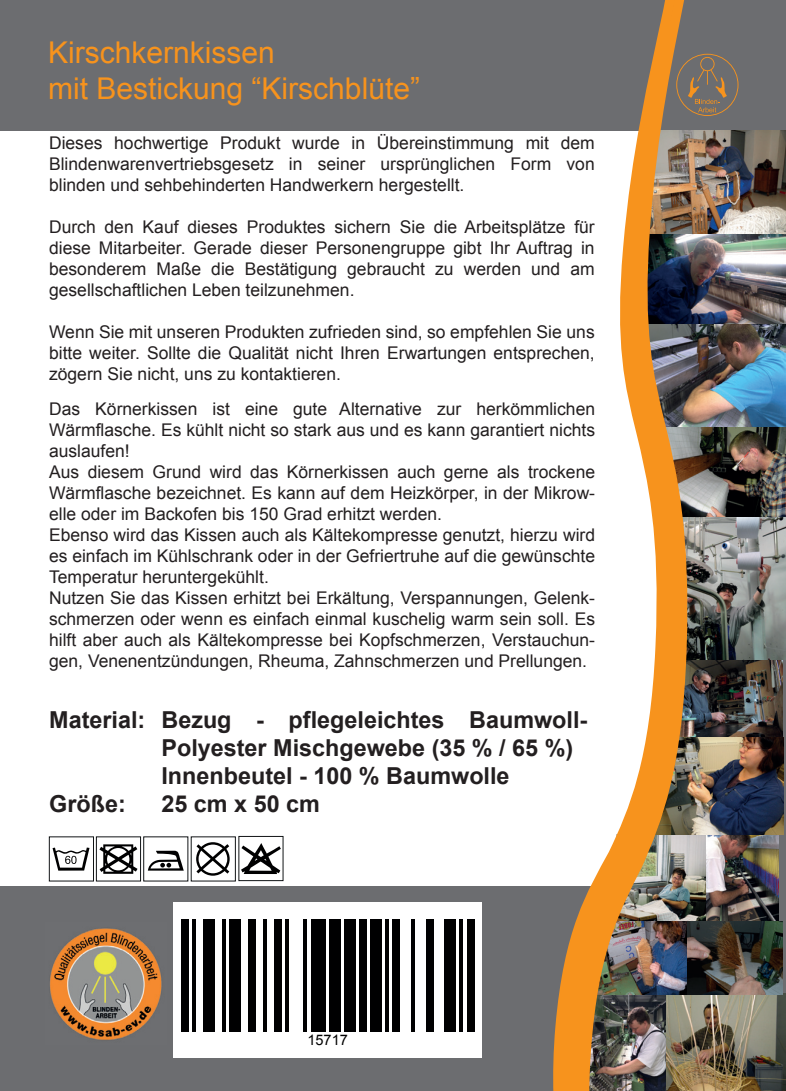
<style>
.page{position:relative;width:786px;height:1091px;background:#6c6d70}
.page>*{position:absolute;margin:0;border:0;box-sizing:border-box;transform-origin:0 0}
.t1{font:30px/36px "Arial";color:#f7931d}
.t2{font:700 23.25px/28px "Arial";color:#231f20}
.t3{font:17.5px/21px "Arial";color:#231f20;text-align:justify}
.t4{font:14.5px "Arial";color:#000001}
</style>
<div class="page">
<div style="left:0;top:131px;width:764px;height:755px;background:#fff"></div>
<img style="left:719px;top:993px;width:66px;height:98px">
<img style="left:719px;top:426px;width:67px;height:91px">
<img style="left:719px;top:131px;width:67px;height:103px">
<img style="left:719px;top:659px;width:64px;height:78px">
<img style="left:719px;top:234px;width:66px;height:90px">
<img style="left:719px;top:324px;width:66px;height:103px">
<img style="left:719px;top:834px;width:60px;height:87px">
<img style="left:719px;top:517px;width:67px;height:142px">
<img style="left:719px;top:921px;width:64px;height:73px">
<img style="left:719px;top:737px;width:65px;height:97px">
<img style="left:710px;top:53px;width:9px;height:1038px">
<img style="left:553px;top:0;width:157px;height:1091px">
<svg style="left:676px;top:54px;width:62px;height:62px"></svg>
<div style="left:96px;top:836px;width:45px;height:45px;background:#fff;border:1px solid #111416"></div>
<svg style="left:196px;top:842px;width:34px;height:33px"></svg>
<div style="left:49px;top:836px;width:45px;height:45px;background:#fff;border:1px solid #111416"></div>
<svg style="left:53px;top:847px;width:36px;height:23px"></svg>
<div style="left:239px;top:836px;width:44px;height:45px;background:#fff;border:1px solid #111416"></div>
<svg style="left:241px;top:843px;width:40px;height:31px"></svg>
<svg style="left:148px;top:850px;width:36px;height:20px"></svg>
<svg style="left:99px;top:844px;width:39px;height:30px"></svg>
<div style="left:173px;top:901px;width:309px;height:156px;background:#fff"></div>
<img style="left:50px;top:928px;width:112px;height:112px">
<div style="left:181px;top:919px;width:8px;height:112px;background:#000001"></div>
<hr style="left:192px;top:919px;width:4px;height:112px;background:#000001">
<div style="left:203px;top:919px;width:11px;height:112px;background:#000001"></div>
<hr style="left:222px;top:919px;width:4px;height:112px;background:#000001">
<div style="left:229px;top:919px;width:11px;height:112px;background:#000001"></div>
<div style="left:248px;top:919px;width:7px;height:112px;background:#000001"></div>
<hr style="left:263px;top:919px;width:3px;height:112px;background:#000001">
<div style="left:274px;top:919px;width:7px;height:112px;background:#000001"></div>
<hr style="left:285px;top:919px;width:4px;height:112px;background:#000001">
<hr style="left:304px;top:919px;width:3px;height:112px;background:#000001">
<div style="left:311px;top:919px;width:15px;height:112px;background:#000001"></div>
<div style="left:330px;top:919px;width:11px;height:112px;background:#000001"></div>
<div style="left:344px;top:919px;width:11px;height:112px;background:#000001"></div>
<div style="left:359px;top:919px;width:8px;height:112px;background:#000001"></div>
<div style="left:370px;top:919px;width:11px;height:112px;background:#000001"></div>
<hr style="left:385px;top:919px;width:4px;height:112px;background:#000001">
<div style="left:393px;top:919px;width:7px;height:112px;background:#000001"></div>
<hr style="left:411px;top:919px;width:4px;height:112px;background:#000001">
<div style="left:426px;top:919px;width:7px;height:112px;background:#000001"></div>
<div style="left:445px;top:919px;width:11px;height:112px;background:#000001"></div>
<hr style="left:459px;top:919px;width:4px;height:112px;background:#000001">
<div style="left:467px;top:919px;width:7px;height:112px;background:#000001"></div>
<h1 class="t1" style="left:48px;top:35px;width:373px">Kirschkernkissen<br>mit Bestickung “Kirschblüte”</h1>
<p class="t3" style="left:49px;top:132px;width:547px">Dieses hochwertige Produkt wurde in Übereinstimmung mit dem Blindenwarenvertriebsgesetz in seiner ursprünglichen Form von blinden und sehbehinderten Handwerkern hergestellt.</p>
<p class="t3" style="left:49px;top:216px;width:547px">Durch den Kauf dieses Produktes sichern Sie die Arbeitsplätze für diese Mitarbeiter. Gerade dieser Personengruppe gibt Ihr Auftrag in besonderem Maße die Bestätigung gebraucht zu werden und am gesellschaftlichen Leben teilzunehmen.</p>
<p class="t3" style="left:49px;top:321px;width:547px">Wenn Sie mit unseren Produkten zufrieden sind, so empfehlen Sie uns bitte weiter. Sollte die Qualität nicht Ihren Erwartungen entsprechen, zögern Sie nicht, uns zu kontaktieren.</p>
<p class="t3" style="left:49px;top:398px;width:547px;text-align:left">Das Körnerkissen ist eine gute Alternative zur herkömmlichen Wärmflasche. Es kühlt nicht so stark aus und es kann garantiert nichts auslaufen!<br>Aus diesem Grund wird das Körnerkissen auch gerne als trockene Wärmflasche bezeichnet. Es kann auf dem Heizkörper, in der Mikrow&shy;elle oder im Backofen bis 150 Grad erhitzt werden.<br>Ebenso wird das Kissen auch als Kältekompresse genutzt, hierzu wird es einfach im Kühlschrank oder in der Gefriertruhe auf die gewünschte Temperatur heruntergekühlt.<br>Nutzen Sie das Kissen erhitzt bei Erkältung, Verspannungen, Gelenk&shy;schmerzen oder wenn es einfach einmal kuschelig warm sein soll. Es hilft aber auch als Kältekompresse bei Kopfschmerzen, Verstauchun&shy;gen, Venenentzündungen, Rheuma, Zahnschmerzen und Prellungen.</p>
<h2 class="t2" style="left:49px;top:706px;width:98px">Material:</h2>
<h2 class="t2" style="left:49px;top:791px;width:78px">Größe:</h2>
<h2 class="t2" style="left:161px;top:706px;width:427px">Bezug - pflegeleichtes Baumwoll-<br>Polyester Mischgewebe (35 % / 65 %)<br>Innenbeutel - 100 % Baumwolle<br>25 cm x 50 cm</h2>
<p class="t4" style="left:307px;top:1030px;width:42px">15717</p>
</div>
